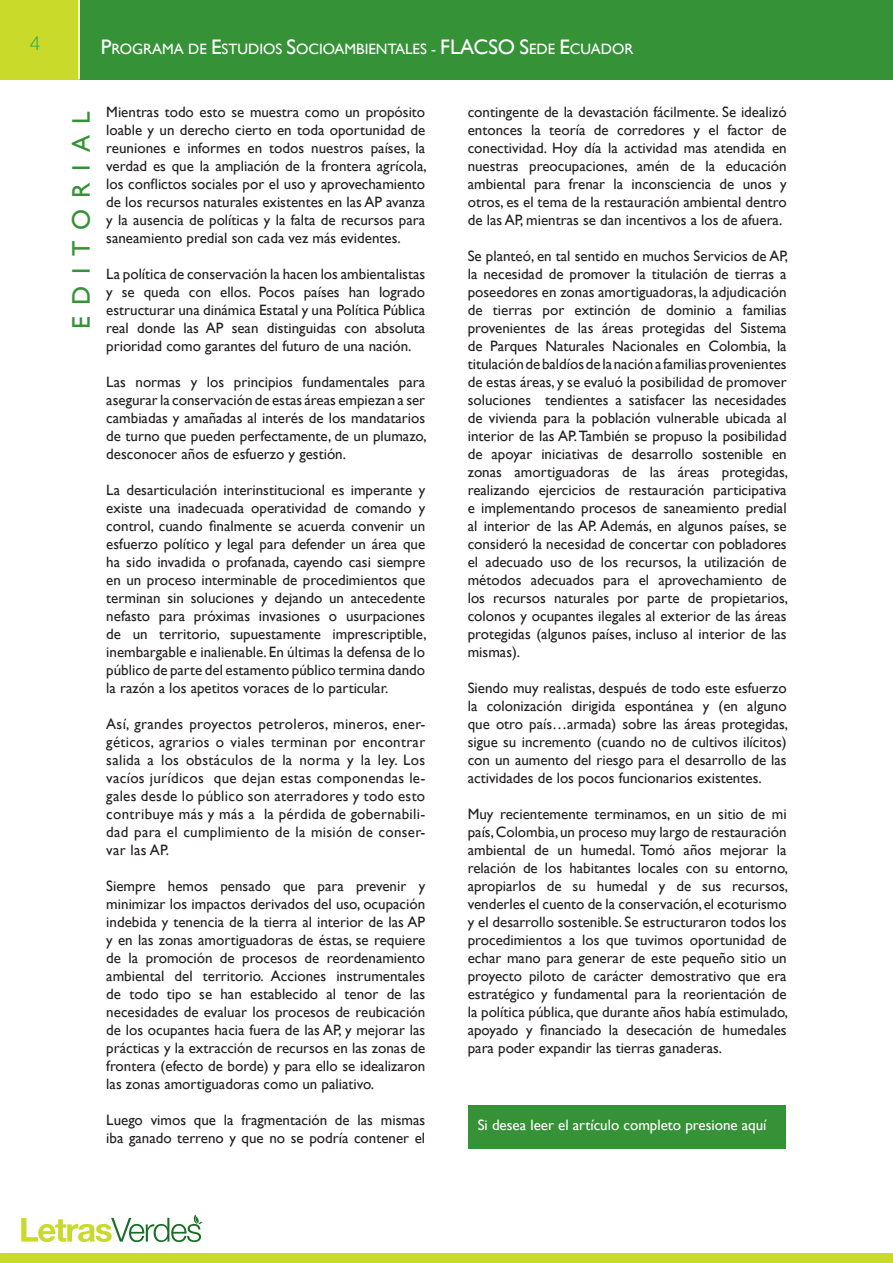
<style>
.page{position:relative;width:893px;height:1263px;background:#fff}
.page>*{position:absolute;margin:0;border:0;box-sizing:border-box;transform-origin:0 0}
.t1{font:25.5px "Gill Sans";letter-spacing:.46em;color:#369237}
.t2{font:300 19.5px "Helvetica Neue";color:#40ae49}
.t3{font:15px/18px "Gill Sans";color:#231f20;text-align:justify}
.t4{font:15px "Gill Sans";color:#fff}
.s1{font-size:21px}
</style>
<div class="page">
<div style="left:0;top:1254px;width:893px;height:9px;background:#c9da2b"></div>
<svg style="left:21px;top:1215px;width:182px;height:27px"></svg>
<div style="left:0;top:0;width:893px;height:79px;background:#369237"></div>
<div style="left:0;top:0;width:79px;height:79px;background:#c9da2b"></div>
<hr style="left:78px;top:0;width:2px;height:79px;background:#fff">
<div style="left:468px;top:1105px;width:318px;height:43px;background:#369237"></div>
<h2 class="t2" style="left:30px;top:31px;width:12px">4</h2>
<p class="t4" style="left:101px;top:40px;width:534px"><span class="s1">P</span>ROGRAMA DE <span class="s1">E</span>STUDIOS <span class="s1">S</span>OCIOAMBIENTALES - <span class="s1">FLACSO S</span>EDE <span class="s1">E</span>CUADOR</p>
<h1 class="t1" style="left:66px;top:329px;width:220px;rotate:-90deg">EDITORIAL</h1>
<p class="t3" style="left:468px;top:102px;width:320px">contingente de la devastación fácilmente. Se idealizó entonces la teoría de corredores y el factor de conectividad. Hoy día la actividad mas atendida en nuestras preocupaciones, amén de la educación ambiental para frenar la inconsciencia de unos y otros, es el tema de la restauración ambiental dentro de las AP, mientras se dan incentivos a los de afuera.</p>
<p class="t3" style="left:468px;top:246px;width:322px">Se planteó, en tal sentido en muchos Servicios de AP, la necesidad de promover la titulación de tierras a poseedores en zonas amortiguadoras, la adjudicación de tierras por extinción de dominio a familias provenientes de las áreas protegidas del Sistema de Parques Naturales Nacionales en Colombia, la titulación de baldíos de la nación a familias provenientes de estas áreas, y se evaluó la posibilidad de promover soluciones tendientes a satisfacer las necesidades de vivienda para la población vulnerable ubicada al interior de las AP. También se propuso la posibilidad de apoyar iniciativas de desarrollo sostenible en zonas amortiguadoras de las áreas protegidas, realizando ejercicios de restauración participativa e implementando procesos de saneamiento predial al interior de las AP. Además, en algunos países, se consideró la necesidad de concertar con pobladores el adecuado uso de los recursos, la utilización de métodos adecuados para el aprovechamiento de los recursos naturales por parte de propietarios, colonos y ocupantes ilegales al exterior de las áreas protegidas (algunos países, incluso al interior de las mismas).</p>
<p class="t3" style="left:468px;top:678px;width:322px">Siendo muy realistas, después de todo este esfuerzo la colonización dirigida espontánea y (en alguno que otro país…armada) sobre las áreas protegidas, sigue su incremento (cuando no de cultivos ilícitos) con un aumento del riesgo para el desarrollo de las actividades de los pocos funcionarios existentes.</p>
<p class="t3" style="left:468px;top:804px;width:322px">Muy recientemente terminamos, en un sitio de mi país, Colombia, un proceso muy largo de restauración ambiental de un humedal. Tomó años mejorar la relación de los habitantes locales con su entorno, apropiarlos de su humedal y de sus recursos, venderles el cuento de la conservación, el ecoturismo y el desarrollo sostenible. Se estructuraron todos los procedimientos a los que tuvimos oportunidad de echar mano para generar de este pequeño sitio un proyecto piloto de carácter demostrativo que era estratégico y fundamental para la reorientación de la política pública, que durante años había estimulado, apoyado y financiado la desecación de humedales para poder expandir las tierras ganaderas.</p>
<p class="t3" style="left:106px;top:102px;width:322px">Mientras todo esto se muestra como un propósito loable y un derecho cierto en toda oportunidad de reuniones e informes en todos nuestros países, la verdad es que la ampliación de la frontera agrícola, los conflictos sociales por el uso y aprovechamiento de los recursos naturales existentes en las AP avanza y la ausencia de políticas y la falta de recursos para saneamiento predial son cada vez más evidentes.</p>
<p class="t3" style="left:106px;top:264px;width:320px">La política de conservación la hacen los ambientalistas y se queda con ellos. Pocos países han logrado estructurar una dinámica Estatal y una Política Pública real donde las AP sean distinguidas con absoluta prioridad como garantes del futuro de una nación.</p>
<p class="t3" style="left:106px;top:372px;width:322px">Las normas y los principios fundamentales para asegurar la conservación de estas áreas empiezan a ser cambiadas y amañadas al interés de los mandatarios de turno que pueden perfectamente, de un plumazo, desconocer años de esfuerzo y gestión.</p>
<p class="t3" style="left:106px;top:480px;width:322px">La desarticulación interinstitucional es imperante y existe una inadecuada operatividad de comando y control, cuando finalmente se acuerda convenir un esfuerzo político y legal para defender un área que ha sido invadida o profanada, cayendo casi siempre en un proceso interminable de procedimientos que terminan sin soluciones y dejando un antecedente nefasto para próximas invasiones o usurpaciones de un territorio, supuestamente imprescriptible, inembargable e inalienable. En últimas la defensa de lo público de parte del estamento público termina dando la razón a los apetitos voraces de lo particular.</p>
<p class="t3" style="left:106px;top:714px;width:320px">Así, grandes proyectos petroleros, mineros, ener&shy;géticos, agrarios o viales terminan por encontrar salida a los obstáculos de la norma y la ley. Los vacíos jurídicos que dejan estas componendas le&shy;gales desde lo público son aterradores y todo esto contribuye más y más a la pérdida de gobernabili&shy;dad para el cumplimiento de la misión de conser&shy;var las AP.</p>
<p class="t3" style="left:106px;top:876px;width:320px">Siempre hemos pensado que para prevenir y minimizar los impactos derivados del uso, ocupación indebida y tenencia de la tierra al interior de las AP y en las zonas amortiguadoras de éstas, se requiere de la promoción de procesos de reordenamiento ambiental del territorio. Acciones instrumentales de todo tipo se han establecido al tenor de las necesidades de evaluar los procesos de reubicación de los ocupantes hacia fuera de las AP, y mejorar las prácticas y la extracción de recursos en las zonas de frontera (efecto de borde) y para ello se idealizaron las zonas amortiguadoras como un paliativo.</p>
<p class="t3" style="left:106px;top:1110px;width:320px">Luego vimos que la fragmentación de las mismas iba ganado terreno y que no se podría contener el</p>
<p class="t4" style="left:478px;top:1116px;width:290px">Si desea leer el artículo completo presione aquí</p>
</div>
